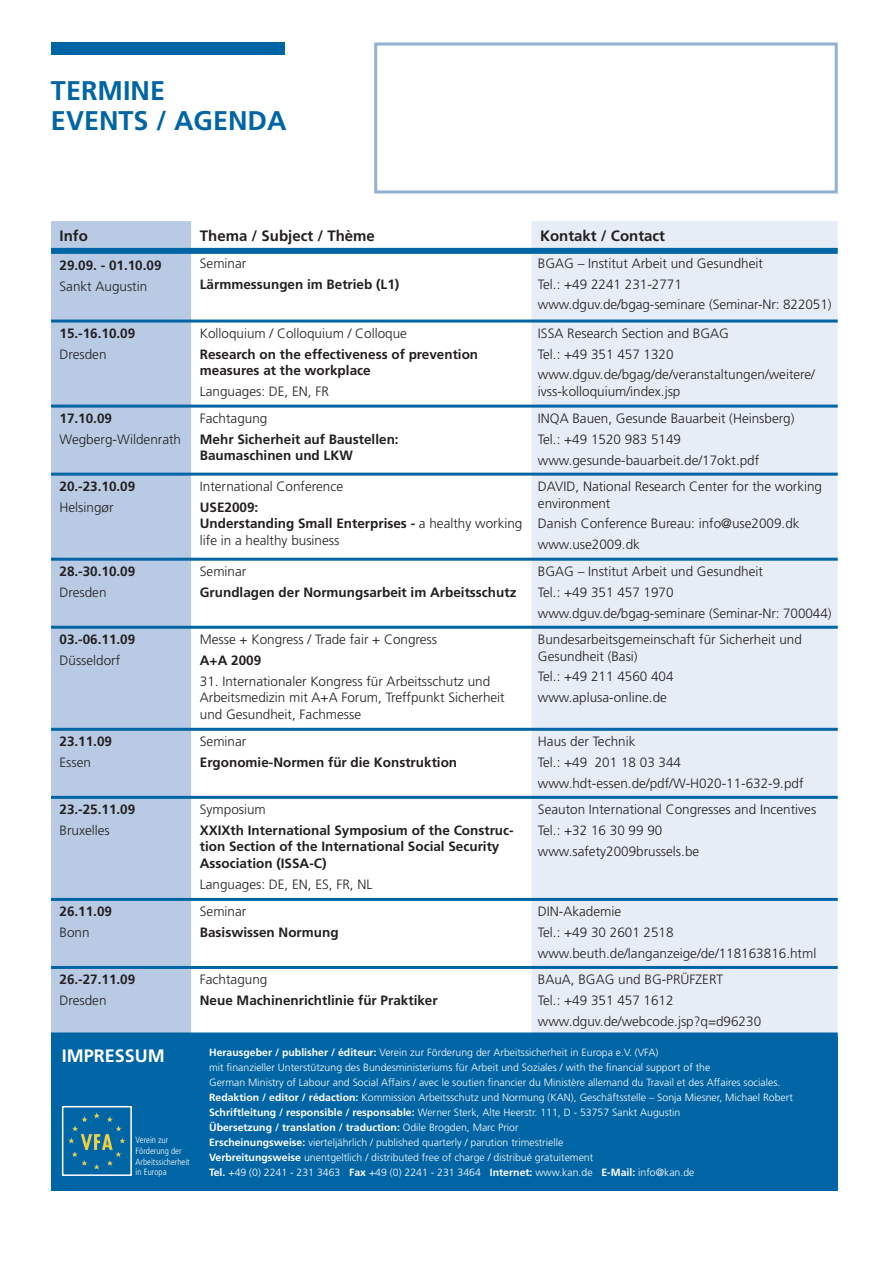
<style>
.page{position:relative;width:893px;height:1263px;background:#fff}
.page>*{position:absolute;margin:0;border:0;box-sizing:border-box;transform-origin:0 0}
.t1{font:700 27px/30px "Frutiger";color:#0065a4}
.t2{font:700 18px "Frutiger";color:#fff}
.t3{font:700 15px "Frutiger";color:#231f20}
.t4{font:300 13.5px/20.7px "Frutiger";color:#231f20}
.t5{font:700 13.5px/16.5px "Frutiger";color:#231f20}
.t6{font:300 10.5px/15px "Frutiger";color:#fff}
.t7{font:300 condensed 9px/10.8px "Frutiger";color:#fff}
.s1{font-weight:300}
.s2{font-weight:700}
</style>
<div class="page">
<div style="left:51px;top:42px;width:234px;height:13px;background:#0065a4"></div>
<div style="left:374px;top:42px;width:464px;height:151px;border:3px solid #92b0d5"></div>
<div style="left:51px;top:1037px;width:787px;height:154px;background:#0065a4"></div>
<svg style="left:61px;top:1106px;width:71px;height:70px"></svg>
<div style="left:51px;top:221px;width:140px;height:811px;background:#b9cbe4"></div>
<svg style="left:191px;top:247px;width:340px;height:719px"></svg>
<div style="left:531px;top:221px;width:307px;height:811px;background:#e7edf6"></div>
<hr style="left:51px;top:319px;width:787px;height:3px;background:#0065a4">
<hr style="left:51px;top:405px;width:787px;height:3px;background:#0065a4">
<hr style="left:51px;top:473px;width:787px;height:3px;background:#0065a4">
<hr style="left:51px;top:558px;width:787px;height:3px;background:#0065a4">
<hr style="left:51px;top:626px;width:787px;height:3px;background:#0065a4">
<hr style="left:51px;top:728px;width:787px;height:3px;background:#0065a4">
<hr style="left:51px;top:796px;width:787px;height:3px;background:#0065a4">
<hr style="left:51px;top:898px;width:787px;height:3px;background:#0065a4">
<hr style="left:51px;top:966px;width:787px;height:3px;background:#0065a4">
<div style="left:51px;top:1032px;width:787px;height:6px;background:#0065a4"></div>
<div style="left:51px;top:248px;width:787px;height:6px;background:#0065a4"></div>
<h1 class="t1" style="left:51px;top:77px;width:237px">TERMINE<br>EVENTS / AGENDA</h1>
<p class="t3" style="left:59px;top:229px;width:30px">Info</p>
<p class="t3" style="left:200px;top:229px;width:177px">Thema / Subject / Thème</p>
<p class="t3" style="left:540px;top:229px;width:127px">Kontakt / Contact</p>
<p class="t5" style="left:59px;top:258px;width:104px">29.09. - 01.10.09</p>
<p class="t4" style="left:59px;top:277px;width:89px">Sankt Augustin</p>
<p class="t4" style="left:538px;top:254px;width:295px">BGAG – Institut Arbeit und Gesundheit<br>Tel.: +49 2241 231-2771 www.dguv.de/bgag-seminare (Seminar-Nr: 822051)</p>
<p class="t4" style="left:200px;top:254px;width:48px">Seminar</p>
<p class="t5" style="left:200px;top:277px;width:201px">Lärmmessungen im Betrieb (L1)</p>
<p class="t5" style="left:59px;top:326px;width:77px">15.-16.10.09</p>
<p class="t4" style="left:59px;top:345px;width:49px">Dresden</p>
<p class="t4" style="left:200px;top:324px;width:209px">Kolloquium / Colloquium / Colloque</p>
<p class="t5" style="left:200px;top:347px;width:280px">Research on the effectiveness of prevention measures at the workplace</p>
<p class="t4" style="left:200px;top:382px;width:131px">Languages: DE, EN, FR</p>
<p class="t4" style="left:538px;top:324px;width:279px">ISSA Research Section and BGAG<br>Tel.: +49 351 457 1320 www.dguv.de/bgag/de/veranstaltungen/weitere/</p>
<p class="t4" style="left:538px;top:382px;width:144px">ivss-kolloquium/index.jsp</p>
<p class="t5" style="left:59px;top:411px;width:54px">17.10.09</p>
<p class="t4" style="left:59px;top:430px;width:123px">Wegberg-Wildenrath</p>
<p class="t4" style="left:200px;top:409px;width:69px">Fachtagung</p>
<p class="t5" style="left:200px;top:432px;width:200px">Mehr Sicherheit auf Baustellen:<br>Baumaschinen und LKW</p>
<p class="t4" style="left:538px;top:409px;width:258px">INQA Bauen, Gesunde Bauarbeit (Heinsberg)<br>Tel.: +49 1520 983 5149 www.gesunde-bauarbeit.de/17okt.pdf</p>
<p class="t5" style="left:59px;top:479px;width:77px">20.-23.10.09</p>
<p class="t4" style="left:59px;top:498px;width:56px">Helsingør</p>
<p class="t4" style="left:200px;top:477px;width:145px">International Conference</p>
<p class="t5" style="left:200px;top:500px;width:324px">USE2009:<br>Understanding Small Enterprises - <span class="s1">a healthy working life in a healthy business</span></p>
<p class="t4" style="left:538px;top:479px;width:286px;line-height:16.5px">DAVID, National Research Center for the working environment</p>
<p class="t4" style="left:538px;top:514px;width:263px">Danish Conference Bureau: info@use2009.dk www.use2009.dk</p>
<p class="t5" style="left:59px;top:564px;width:77px">28.-30.10.09</p>
<p class="t4" style="left:59px;top:583px;width:49px">Dresden</p>
<p class="t4" style="left:200px;top:562px;width:48px">Seminar</p>
<p class="t5" style="left:200px;top:585px;width:318px">Grundlagen der Normungsarbeit im Arbeitsschutz</p>
<p class="t4" style="left:538px;top:562px;width:295px">BGAG – Institut Arbeit und Gesundheit<br>Tel.: +49 351 457 1970 www.dguv.de/bgag-seminare (Seminar-Nr: 700044)</p>
<p class="t5" style="left:59px;top:632px;width:77px">03.-06.11.09</p>
<p class="t4" style="left:59px;top:651px;width:62px">Düsseldorf</p>
<p class="t4" style="left:200px;top:630px;width:239px">Messe + Kongress / Trade fair + Congress</p>
<p class="t5" style="left:200px;top:653px;width:63px">A+A 2009</p>
<p class="t4" style="left:200px;top:674px;width:306px;line-height:16.5px">31. Internationaler Kongress für Arbeitsschutz und<br>Arbeitsmedizin mit A+A Forum, Treffpunkt Sicherheit und Gesundheit, Fachmesse</p>
<p class="t4" style="left:538px;top:632px;width:266px;line-height:16.5px">Bundesarbeitsgemeinschaft für Sicherheit und<br>Gesundheit (Basi)</p>
<p class="t4" style="left:538px;top:667px;width:137px">Tel.: +49 211 4560 404 www.aplusa-online.de</p>
<p class="t5" style="left:59px;top:734px;width:54px">23.11.09</p>
<p class="t4" style="left:59px;top:753px;width:33px">Essen</p>
<p class="t4" style="left:200px;top:732px;width:48px">Seminar</p>
<p class="t5" style="left:200px;top:755px;width:259px">Ergonomie-Normen für die Konstruktion</p>
<p class="t4" style="left:538px;top:732px;width:267px">Haus der Technik<br>Tel.: +49 201 18 03 344 www.hdt-essen.de/pdf/W-H020-11-632-9.pdf</p>
<p class="t5" style="left:59px;top:802px;width:77px">23.-25.11.09</p>
<p class="t4" style="left:59px;top:821px;width:52px">Bruxelles</p>
<p class="t4" style="left:200px;top:800px;width:68px">Symposium</p>
<p class="t5" style="left:200px;top:823px;width:315px">XXIXth International Symposium of the Construc&shy;tion Section of the International Social Security<br>Association (ISSA-C)</p>
<p class="t4" style="left:200px;top:875px;width:174px">Languages: DE, EN, ES, FR, NL</p>
<p class="t4" style="left:538px;top:800px;width:280px">Seauton International Congresses and Incentives<br>Tel.: +32 16 30 99 90 www.safety2009brussels.be</p>
<p class="t5" style="left:59px;top:904px;width:54px">26.11.09</p>
<p class="t4" style="left:59px;top:923px;width:32px">Bonn</p>
<p class="t4" style="left:200px;top:902px;width:48px">Seminar</p>
<p class="t5" style="left:200px;top:925px;width:140px">Basiswissen Normung</p>
<p class="t4" style="left:538px;top:902px;width:280px">DIN-Akademie<br>Tel.: +49 30 2601 2518 www.beuth.de/langanzeige/de/118163816.html</p>
<p class="t5" style="left:59px;top:972px;width:77px">26.-27.11.09</p>
<p class="t4" style="left:59px;top:991px;width:49px">Dresden</p>
<p class="t4" style="left:200px;top:970px;width:69px">Fachtagung</p>
<p class="t5" style="left:200px;top:993px;width:239px">Neue Machinenrichtlinie für Praktiker</p>
<p class="t4" style="left:538px;top:970px;width:225px">BAuA, BGAG und BG-PRÜFZERT<br>Tel.: +49 351 457 1612 www.dguv.de/webcode.jsp?q=d96230</p>
<h2 class="t2" style="left:62px;top:1048px;width:105px">IMPRESSUM</h2>
<p class="t7" style="left:136px;top:1135px;width:56px">Verein zur<br>Förderung der<br>Arbeitssicherheit in Europa</p>
<p class="t6" style="left:209px;top:1046px;width:585px"><span class="s2">Herausgeber / publisher / éditeur:</span> Verein zur Förderung der Arbeitssicherheit in Europa e.V. (VFA)<br>mit finanzieller Unterstützung des Bundesministeriums für Arbeit und Soziales / with the financial support of the<br>German Ministry of Labour and Social Affairs / avec le soutien financier du Ministère allemand du Travail et des Affaires sociales.<br><span class="s2">Redaktion / editor / rédaction:</span> Kommission Arbeitsschutz und Normung (KAN), Geschäftsstelle – Sonja Miesner, Michael Robert <span class="s2">Schriftleitung / responsible / responsable:</span> Werner Sterk, Alte Heerstr. 111, D - 53757 Sankt Augustin<br><span class="s2">Übersetzung / translation / traduction:</span> Odile Brogden, Marc Prior<br><span class="s2">Erscheinungsweise:</span> vierteljährlich / published quarterly / parution trimestrielle<br><span class="s2">Verbreitungsweise</span> unentgeltlich / distributed free of charge / distribué gratuitement<br><span class="s2">Tel.</span> +49 (0) 2241 - 231 3463 <span class="s2">Fax</span> +49 (0) 2241 - 231 3464 <span class="s2">Internet:</span> www.kan.de <span class="s2">E-Mail:</span> info@kan.de</p>
</div>
